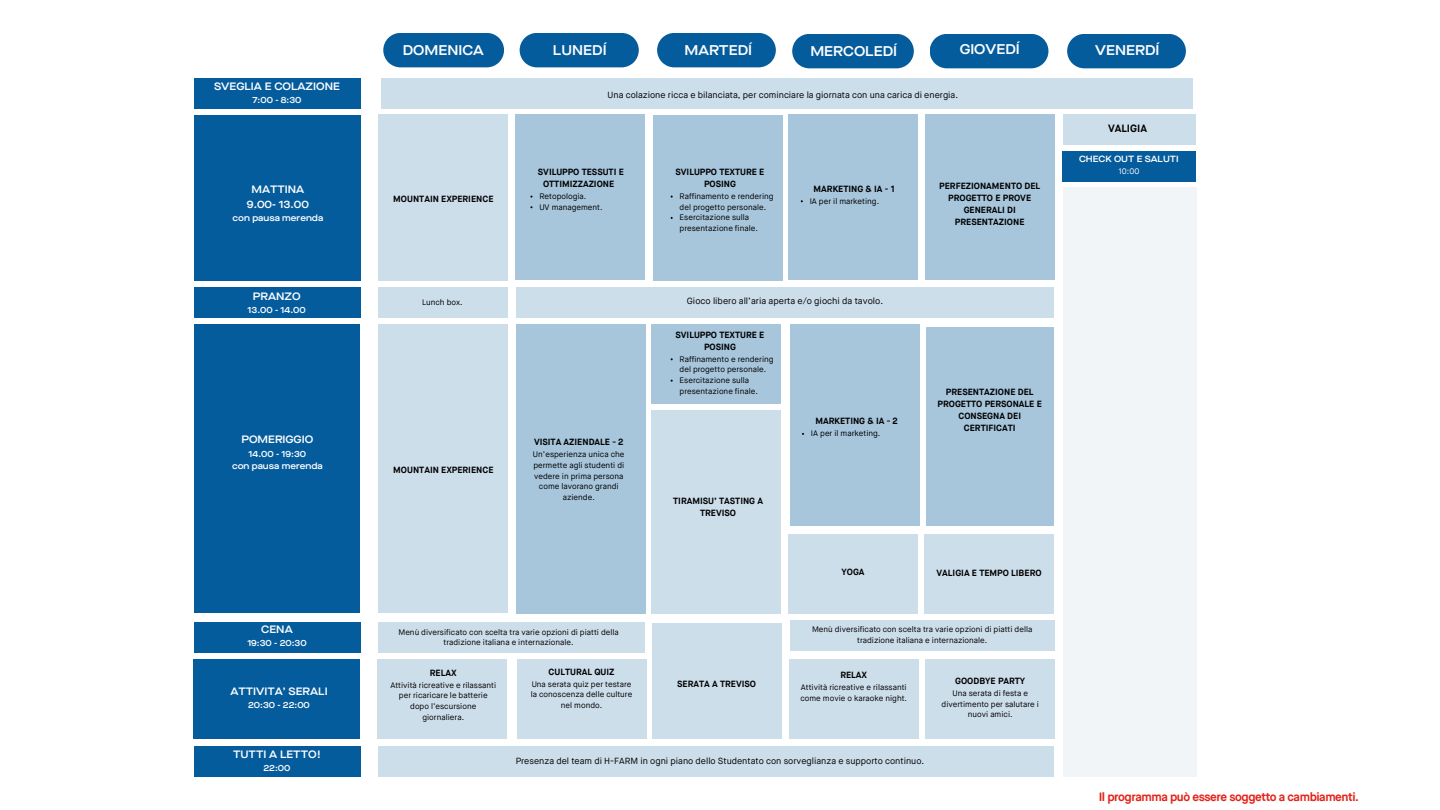
<style>
.page{position:relative;width:1440px;height:810px;background:#fff}
.page>*{position:absolute;margin:0;border:0;box-sizing:border-box;transform-origin:0 0}
.t1{font:600 14.1px "Maison Neue Extended";color:#fff}
.t2{font:700 12px "Maison Neue";letter-spacing:-.035em;color:#e2231a}
.t3{font:600 10.7px/14.9px "Maison Neue Extended";color:#fff;text-align:center}
.t4{font:700 10.6px "Maison Neue";color:#000}
.t5{font:700 9px/12px "Maison Neue";color:#000;text-align:center}
.t6{font:9px "Maison Neue";color:#000}
.t7{font:600 9px "Maison Neue Extended";color:#fff}
.t8{font:8.9px "Maison Neue";color:#000}
.t9{font:600 8.9px/11.9px "Maison Neue Extended";color:#fff;text-align:center}
.t10{font:8px/10.7px "Maison Neue";color:#000}
.t11{font:8px "Maison Neue";color:#fff}
</style>
<div class="page">
<div style="left:516px;top:287px;width:538px;height:30px;background:#cddeeb"></div>
<div style="left:378px;top:622px;width:267px;height:30px;background:#cddeeb"></div>
<div style="left:652px;top:410px;width:129px;height:204px;background:#cddeeb"></div>
<div style="left:378px;top:747px;width:676px;height:30px;background:#cddeeb"></div>
<div style="left:516px;top:115px;width:129px;height:165px;background:#a7c6dc"></div>
<div style="left:788px;top:115px;width:130px;height:165px;background:#a7c6dc"></div>
<div style="left:925px;top:115px;width:129px;height:165px;background:#a7c6dc"></div>
<div style="left:516px;top:324px;width:130px;height:290px;background:#a7c6dc"></div>
<div style="left:791px;top:324px;width:129px;height:201px;background:#a7c6dc"></div>
<div style="left:926px;top:327px;width:128px;height:198px;background:#a7c6dc"></div>
<div style="left:379px;top:115px;width:129px;height:166px;background:#cddeeb"></div>
<div style="left:378px;top:659px;width:129px;height:80px;background:#cddeeb"></div>
<div style="left:517px;top:659px;width:129px;height:80px;background:#cddeeb"></div>
<div style="left:790px;top:659px;width:129px;height:80px;background:#cddeeb"></div>
<div style="left:925px;top:659px;width:130px;height:79px;background:#cddeeb"></div>
<div style="left:654px;top:116px;width:129px;height:165px;background:#a7c6dc"></div>
<div style="left:652px;top:324px;width:129px;height:80px;background:#a7c6dc"></div>
<div style="left:791px;top:620px;width:264px;height:30px;background:#cddeeb"></div>
<div style="left:378px;top:287px;width:130px;height:30px;background:#cddeeb"></div>
<div style="left:379px;top:324px;width:129px;height:288px;background:#cddeeb"></div>
<div style="left:653px;top:623px;width:129px;height:115px;background:#cddeeb"></div>
<div style="left:788px;top:534px;width:130px;height:80px;background:#cddeeb"></div>
<div style="left:924px;top:534px;width:130px;height:80px;background:#cddeeb"></div>
<div style="left:1063px;top:115px;width:132px;height:30px;background:#cddeeb"></div>
<div style="left:381px;top:79px;width:811px;height:30px;background:#cddeeb"></div>
<div style="left:194px;top:115px;width:166px;height:165px;background:#055c9d"></div>
<div style="left:194px;top:287px;width:166px;height:30px;background:#055c9d"></div>
<div style="left:194px;top:79px;width:167px;height:30px;background:#055c9d"></div>
<div style="left:194px;top:622px;width:166px;height:30px;background:#055c9d"></div>
<div style="left:194px;top:747px;width:166px;height:30px;background:#055c9d"></div>
<div style="left:194px;top:659px;width:166px;height:80px;background:#055c9d"></div>
<div style="left:194px;top:324px;width:166px;height:288px;background:#055c9d"></div>
<svg style="left:520px;top:33px;width:119px;height:34px;background:#1365a2"></svg>
<svg style="left:383px;top:33px;width:121px;height:34px;background:#1465a2"></svg>
<svg style="left:792px;top:34px;width:122px;height:34px;background:#1466a3"></svg>
<div style="left:930px;top:34px;width:118px;height:34px;background:#055c9d"></div>
<svg style="left:1067px;top:34px;width:119px;height:34px;background:#1466a3"></svg>
<svg style="left:657px;top:33px;width:119px;height:34px;background:#1466a3"></svg>
<div style="left:1063px;top:187px;width:133px;height:590px;background:#f2f5f7"></div>
<div style="left:1062px;top:151px;width:134px;height:30px;background:#055c9d"></div>
<h4 class="t3" style="left:214px;top:80px;width:127px">SVEGLIA E COLAZIONE</h4>
<h4 class="t9" style="left:252px;top:95px;width:51px">7:00 - 8:30</h4>
<h4 class="t3" style="left:247px;top:183px;width:64px">MATTINA<br>9.00- 13.00</h4>
<h4 class="t9" style="left:233px;top:213px;width:92px">con pausa merenda</h4>
<p class="t3" style="left:253px;top:290px;width:49px">PRANZO</p>
<p class="t9" style="left:248px;top:305px;width:60px">13.00 - 14.00</p>
<p class="t3" style="left:241px;top:433px;width:73px">POMERIGGIO</p>
<p class="t9" style="left:232px;top:449px;width:92px">14.00 - 19:30<br>con pausa merenda</p>
<p class="t3" style="left:261px;top:623px;width:33px">CENA</p>
<p class="t9" style="left:247px;top:638px;width:61px">19:30 - 20:30</p>
<h4 class="t3" style="left:230px;top:684px;width:99px">ATTIVITA’ SERALI</h4>
<h4 class="t9" style="left:248px;top:700px;width:63px">20:30 - 22:00</h4>
<p class="t3" style="left:233px;top:748px;width:89px">TUTTI A LETTO!</p>
<p class="t9" style="left:264px;top:763px;width:28px">22:00</p>
<h4 class="t1" style="left:403px;top:44px;width:82px">DOMENICA</h4>
<p class="t1" style="left:553px;top:44px;width:55px">LUNEDÍ</p>
<h4 class="t1" style="left:685px;top:44px;width:69px">MARTEDÍ</h4>
<p class="t1" style="left:810px;top:45px;width:88px">MERCOLEDÍ</p>
<p class="t1" style="left:960px;top:43px;width:62px">GIOVEDÍ</p>
<h4 class="t1" style="left:1095px;top:44px;width:66px">VENERDÍ</h4>
<h1 class="t5" style="left:393px;top:194px;width:102px">MOUNTAIN EXPERIENCE</h1>
<h1 class="t10" style="left:422px;top:298px;width:42px">Lunch box.</h1>
<h1 class="t5" style="left:393px;top:464px;width:102px">MOUNTAIN EXPERIENCE</h1>
<p class="t8" style="left:608px;top:91px;width:352px">Una colazione ricca e bilanciata, per cominciare la giornata con una carica di energia.</p>
<p class="t5" style="left:538px;top:166px;width:88px">SVILUPPO TESSUTI E<br>OTTIMIZZAZIONE</p>
<p class="t10" style="left:539px;top:191px;width:65px">Retopologia.<br>UV management.</p>
<h5 class="t5" style="left:534px;top:437px;width:91px">VISITA AZIENDALE - 2</h5>
<h2 class="t10" style="left:533px;top:450px;width:93px;text-align:center">Un’esperienza unica che permette agli studenti di vedere in prima persona come lavorano grandi aziende.</h2>
<h3 class="t5" style="left:675px;top:166px;width:91px">SVILUPPO TEXTURE E<br>POSING</h3>
<h6 class="t10" style="left:680px;top:191px;width:96px">Raffinamento e rendering del progetto personale.</h6>
<h3 class="t10" style="left:680px;top:213px;width:80px">Esercitazione sulla presentazione finale.</h3>
<h4 class="t5" style="left:814px;top:183px;width:83px">MARKETING &amp; IA - 1</h4>
<h3 class="t10" style="left:810px;top:196px;width:71px">IA per il marketing.</h3>
<h3 class="t6" style="left:687px;top:297px;width:198px">Gioco libero all’aria aperta e/o giochi da tavolo.</h3>
<p class="t5" style="left:675px;top:329px;width:91px">SVILUPPO TEXTURE E<br>POSING</p>
<h4 class="t10" style="left:680px;top:354px;width:96px">Raffinamento e rendering del progetto personale.</h4>
<h4 class="t10" style="left:680px;top:375px;width:80px">Esercitazione sulla presentazione finale.</h4>
<h6 class="t5" style="left:673px;top:495px;width:91px">TIRAMISU’ TASTING A<br>TREVISO</h6>
<h3 class="t5" style="left:815px;top:416px;width:84px">MARKETING &amp; IA - 2</h3>
<h1 class="t10" style="left:811px;top:429px;width:71px">IA per il marketing.</h1>
<p class="t5" style="left:841px;top:566px;width:25px">YOGA</p>
<p class="t5" style="left:939px;top:180px;width:103px">PERFEZIONAMENTO DEL<br>PROGETTO E PROVE<br>GENERALI DI<br>PRESENTAZIONE</p>
<p class="t5" style="left:938px;top:387px;width:106px">PRESENTAZIONE DEL<br>PROGETTO PERSONALE E<br>CONSEGNA DEI<br>CERTIFICATI</p>
<h1 class="t5" style="left:937px;top:568px;width:107px">VALIGIA E TEMPO LIBERO</h1>
<h4 class="t10" style="left:398px;top:627px;width:222px;text-align:center">Menù diversificato con scelta tra varie opzioni di piatti della tradizione italiana e internazionale.</h4>
<h4 class="t10" style="left:812px;top:625px;width:222px;text-align:center">Menù diversificato con scelta tra varie opzioni di piatti della tradizione italiana e internazionale.</h4>
<p class="t5" style="left:430px;top:667px;width:28px">RELAX</p>
<p class="t10" style="left:390px;top:680px;width:107px;text-align:center">Attività ricreative e rilassanti per ricaricare le batterie dopo l’escursione giornaliera.</p>
<p class="t5" style="left:549px;top:666px;width:67px">CULTURAL QUIZ</p>
<p class="t10" style="left:531px;top:679px;width:103px;text-align:center">Una serata quiz per testare la conoscenza delle culture nel mondo.</p>
<p class="t5" style="left:840px;top:670px;width:28px">RELAX</p>
<p class="t10" style="left:800px;top:683px;width:108px">Attività ricreative e rilassanti come movie o karaoke night.</p>
<p class="t5" style="left:955px;top:675px;width:72px">GOODBYE PARTY</p>
<p class="t10" style="left:942px;top:688px;width:99px;text-align:center">Una serata di festa e divertimento per salutare i nuovi amici.</p>
<p class="t5" style="left:677px;top:679px;width:80px">SERATA A TREVISO</p>
<p class="t8" style="left:516px;top:757px;width:410px">Presenza del team di H-FARM in ogni piano dello Studentato con sorveglianza e supporto continuo.</p>
<h1 class="t4" style="left:1108px;top:124px;width:40px">VALIGIA</h1>
<h4 class="t7" style="left:1079px;top:155px;width:101px">CHECK OUT E SALUTI</h4>
<h4 class="t11" style="left:1118px;top:168px;width:22px">10:00</h4>
<p class="t2" style="left:1099px;top:792px;width:262px">Il programma può essere soggetto a cambiamenti.</p>
</div>
